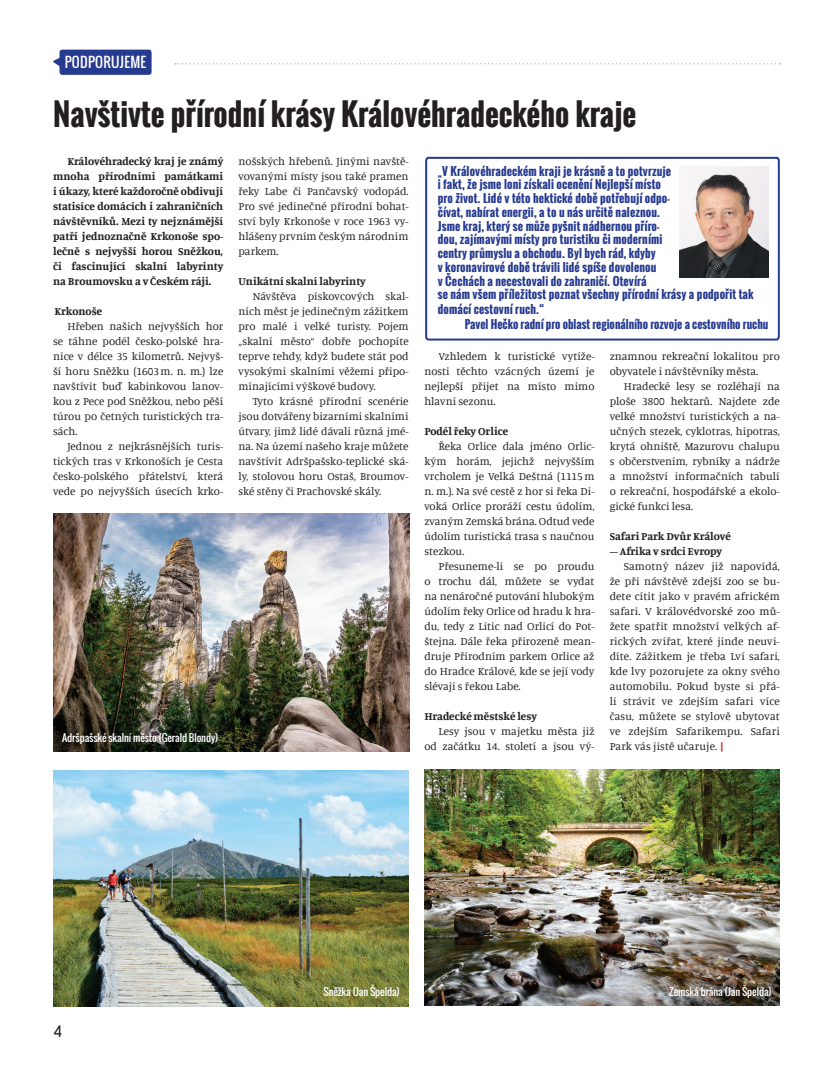
<style>
.page{position:relative;width:833px;height:1081px;background:#fff}
.page>*{position:absolute;margin:0;border:0;box-sizing:border-box;transform-origin:0 0}
.t1{font:700 30px "Oswald";color:#231f20}
.t2{font:15px "Kelson Sans";color:#231f20}
.t3{font:13.75px "Oswald";letter-spacing:.02em;color:#fff}
.t4{font:11.25px/15px "Manuale";color:#231f20;text-align:justify}
.t5{font:700 11.25px/13.8px "Oswald";letter-spacing:.01em;color:#263a8f}
.t6{font:700 11.25px/15px "Manuale";color:#231f20;text-align:justify}
.t7{font:10px "Oswald";letter-spacing:-.01em;color:#fff}
.s1{font-weight:700;color:#d1232a}
</style>
<div class="page">
<svg style="left:175px;top:63px;width:605px;height:1px"></svg>
<svg style="left:53px;top:58px;width:6px;height:8px"></svg>
<div style="left:59px;top:50px;width:93px;height:25px;background:#263a8f;border-radius:3px"></div>
<svg style="left:425px;top:156px;width:355px;height:185px"></svg>
<img style="left:53px;top:513px;width:356px;height:238px">
<img style="left:53px;top:770px;width:355px;height:236px">
<img style="left:424px;top:769px;width:356px;height:236px">
<img style="left:680px;top:167px;width:88px;height:110px">
<p class="t3" style="left:65px;top:52px;width:63px">PODPORUJEME</p>
<h1 class="t1" style="left:53px;top:92px;width:584px">Navštivte přírodní krásy Královéhradeckého kraje</h1>
<p class="t6" style="left:53px;top:153px;width:172px;text-indent:14px">Královéhradecký kraj je známý mnoha přírodními památkami i úkazy, které každoročně obdivují statisíce domácích i zahraničních návštěvníků. Mezi ty nejznámější patří jednoznačně Krkonoše spo&shy;lečně s nejvyšší horou Sněžkou, či fascinující skalní labyrinty na Broumovsku a v Českém ráji.</p>
<p class="t6" style="left:54px;top:303px;width:49px">Krkonoše</p>
<p class="t4" style="left:53px;top:318px;width:172px;text-indent:14px">Hřeben našich nejvyšších hor se táhne podél česko-polské hra&shy;nice v délce 35 kilometrů. Nejvyš&shy;ší horu Sněžku (1603m. n. m.) lze navštívit buď kabinkovou lanov&shy;kou z Pece pod Sněžkou, nebo pěší túrou po četných turistických tra&shy;sách.</p>
<p class="t4" style="left:53px;top:438px;width:172px;text-indent:14px">Jednou z nejkrásnějších turis&shy;tických tras v Krkonoších je Cesta česko-polského přátelství, která vede po nejvyšších úsecích krko-</p>
<p class="t4" style="left:238px;top:153px;width:172px">nošských hřebenů. Jinými navště&shy;vovanými místy jsou také pramen řeky Labe či Pančavský vodopád.<br>Pro své jedinečné přírodní bohat&shy;ství byly Krkonoše v roce 1963 vy&shy;hlášeny prvním českým národním parkem.</p>
<p class="t6" style="left:238px;top:273px;width:129px">Unikátní skalní labyrinty</p>
<p class="t4" style="left:238px;top:288px;width:172px;text-indent:14px">Návštěva pískovcových skal&shy;ních měst je jedinečným zážitkem pro malé i velké turisty. Pojem „skalní město“ dobře pochopíte teprve tehdy, když budete stát pod vysokými skalními věžemi připo&shy;mínajícími výškové budovy.</p>
<p class="t4" style="left:238px;top:393px;width:172px;text-indent:14px">Tyto krásné přírodní scenérie jsou dotvářeny bizarními skalními útvary, jimž lidé dávali různá jmé&shy;na. Na území našeho kraje můžete navštívit Adršpašsko-teplické ská&shy;ly, stolovou horu Ostaš, Broumov&shy;ské stěny či Prachovské skály.</p>
<p class="t5" style="left:438px;top:164px;width:317px">„V Královéhradeckém kraji je krásně a to potvrzuje<br>i fakt, že jsme loni získali ocenění Nejlepší místo<br>pro život. Lidé v této hektické době potřebují odpo-<br>čívat, nabírat energii, a to u nás určitě naleznou.<br>Jsme kraj, který se může pyšnit nádhernou příro-<br>dou, zajímavými místy pro turistiku či moderními<br>centry průmyslu a obchodu. Byl bych rád, kdyby<br>v koronavirové době trávili lidé spíše dovolenou<br>v Čechách a necestovali do zahraničí. Otevírá<br>se nám všem příležitost poznat všechny přírodní krásy a podpořit tak</p>
<p class="t5" style="left:465px;top:302px;width:305px;line-height:15px;text-indent:-27px">domácí cestovní ruch.“<br>Pavel Hečko radní pro oblast regionálního rozvoje a cestovního ruchu</p>
<p class="t4" style="left:424px;top:348px;width:172px;text-indent:14px">Vzhledem k turistické vytíže&shy;nosti těchto vzácných území je nejlepší přijet na místo mimo hlavní sezonu.</p>
<p class="t6" style="left:424px;top:423px;width:85px">Podél řeky Orlice</p>
<p class="t4" style="left:424px;top:438px;width:172px;text-indent:14px">Řeka Orlice dala jméno Orlic&shy;kým horám, jejichž nejvyšším vrcholem je Velká Deštná (1115m n. m.). Na své cestě z hor si řeka Di&shy;voká Orlice proráží cestu údolím, zvaným Zemská brána. Odtud vede údolím turistická trasa s naučnou stezkou.</p>
<p class="t4" style="left:424px;top:558px;width:172px;text-indent:14px">Přesuneme-li se po proudu o trochu dál, můžete se vydat na nenáročné putování hlubokým údolím řeky Orlice od hradu k hra&shy;du, tedy z Litic nad Orlicí do Pot&shy;štejna. Dále řeka přirozeně mean&shy;druje Přírodním parkem Orlice až do Hradce Králové, kde se její vody slévají s řekou Labe.</p>
<p class="t6" style="left:424px;top:708px;width:114px">Hradecké městské lesy</p>
<p class="t4" style="left:424px;top:723px;width:172px;text-align:right">Lesy jsou v majetku města již od začátku 14. století a jsou vý-</p>
<p class="t4" style="left:609px;top:348px;width:172px">znamnou rekreační lokalitou pro obyvatele i návštěvníky města.</p>
<p class="t4" style="left:609px;top:378px;width:172px;text-indent:14px">Hradecké lesy se rozléhají na ploše 3800 hektarů. Najdete zde velké množství turistických a na&shy;učných stezek, cyklotras, hipotras, krytá ohniště, Mazurovu chalupu s občerstvením, rybníky a nádrže a množství informačních tabulí o rekreační, hospodářské a ekolo&shy;gické funkci lesa.</p>
<p class="t6" style="left:609px;top:528px;width:123px">Safari Park Dvůr Králové</p>
<p class="t6" style="left:609px;top:543px;width:114px">– Afrika v srdci Evropy</p>
<p class="t4" style="left:609px;top:558px;width:172px;text-indent:14px">Samotný název již napovídá, že při návštěvě zdejší zoo se bu&shy;dete cítit jako v pravém africkém safari. V královédvorské zoo mů&shy;žete spatřit množství velkých af&shy;rických zvířat, které jinde neuvi&shy;díte. Zážitkem je třeba Lví safari, kde lvy pozorujete za okny svého automobilu. Pokud byste si přá&shy;li strávit ve zdejším safari více času, můžete se stylově ubytovat ve zdejším Safarikempu. Safari Park vás jistě učaruje. <span class="s1">|</span></p>
<p class="t7" style="left:62px;top:730px;width:158px">Adršpašské skalní město (Gerald Blondy)</p>
<h2 class="t2" style="left:54px;top:1022px;width:10px">4</h2>
<p class="t7" style="left:323px;top:984px;width:78px">Sněžka (Jan Špelda)</p>
<p class="t7" style="left:669px;top:984px;width:104px">Zemská brána (Jan Špelda)</p>
</div>
